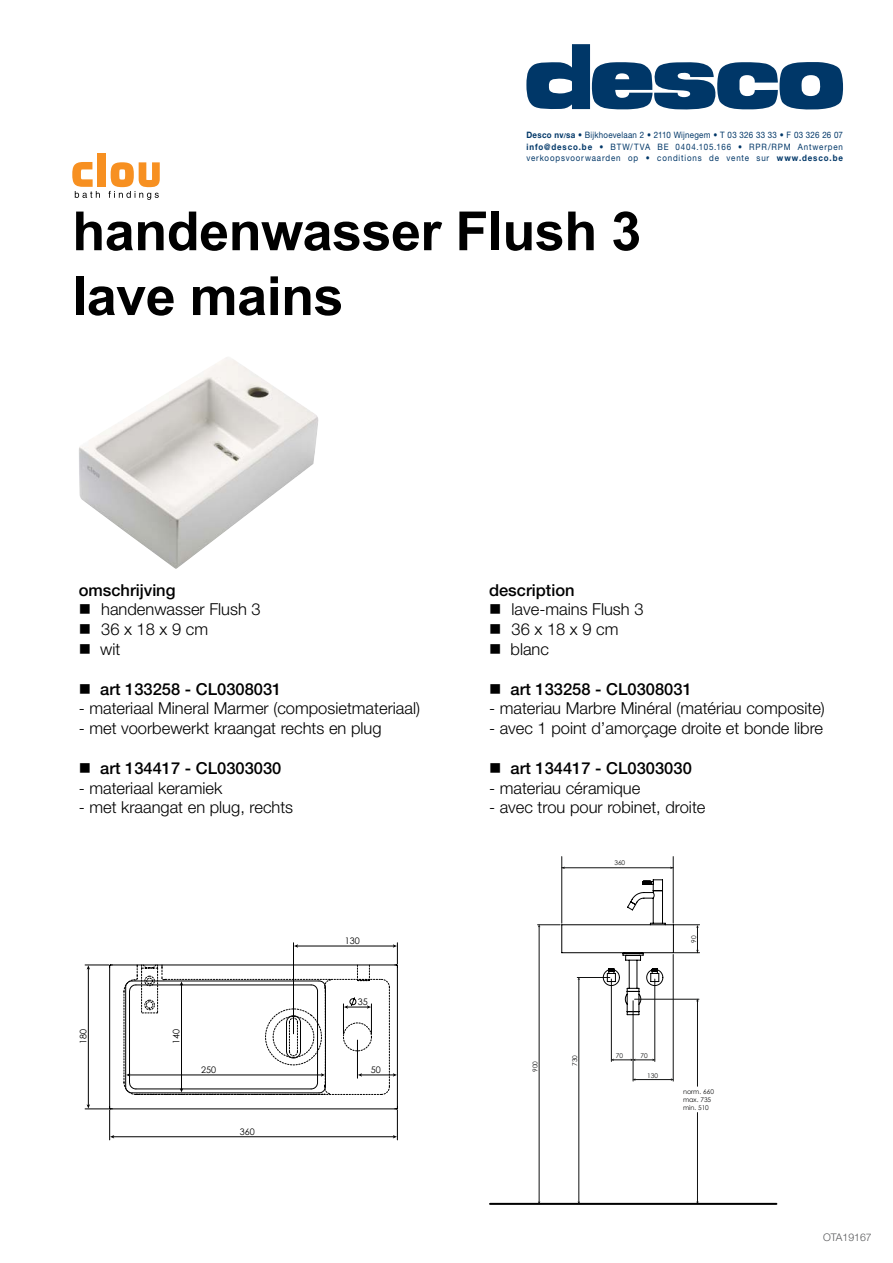
<style>
.page{position:relative;width:893px;height:1263px;background:#fff}
.page>*{position:absolute;margin:0;border:0;box-sizing:border-box;transform-origin:0 0}
.t1{font:700 54px/64.8px "Arial";letter-spacing:-.01em;color:#000}
.t2{font:300 16.5px "Helvetica Neue LT Std";color:#000}
.t3{font:500 16.5px "Helvetica Neue LT Std";color:#000}
.t4{font:300 10.5px "Helvetica Neue LT Std";color:#58595b}
.t5{font:9px "Century Gothic";color:#000}
.t6{font:8.85px/11.7px "Helvetica Neue LT Std";letter-spacing:.105em;color:#003768;text-align:justify;scale:.9 1}
.t7{font:6.6px/7.8px "Century Gothic";color:#111212}
.s1{font-weight:700}
.s2{font-weight:700;font-size:6.75px}
.s3{font-weight:500}
</style>
<div class="page">
<svg style="left:526px;top:44px;width:317px;height:66px"></svg>
<img style="left:79px;top:357px;width:239px;height:212px">
<svg style="left:72px;top:162px;width:28px;height:36px"></svg>
<div style="left:97px;top:154px;width:9px;height:33px;background:#f79021"></div>
<svg style="left:108px;top:162px;width:52px;height:38px"></svg>
<hr style="left:697px;top:1112px;width:1px;height:90px;background:#111212">
<hr style="left:697px;top:1001px;width:1px;height:85px;background:#111212">
<hr style="left:490px;top:1203px;width:286px;height:2px;background:#000">
<svg style="left:612px;top:1058px;width:42px;height:3px"></svg>
<hr style="left:539px;top:926px;width:1px;height:276px;background:#111212">
<hr style="left:579px;top:979px;width:1px;height:223px;background:#111212">
<hr style="left:635px;top:1079px;width:37px;height:1px;background:#111212">
<hr style="left:562px;top:867px;width:111px;height:1px;background:#111212">
<hr style="left:654px;top:979px;width:1px;height:82px;background:#111212">
<hr style="left:611px;top:979px;width:1px;height:82px;background:#111212">
<svg style="left:537px;top:879px;width:163px;height:136px"></svg>
<hr style="left:673px;top:954px;width:1px;height:127px;background:#111212">
<hr style="left:633px;top:1001px;width:1px;height:80px;background:#111212">
<hr style="left:673px;top:856px;width:1px;height:67px;background:#111212">
<hr style="left:561px;top:856px;width:1px;height:67px;background:#111212">
<hr style="left:109px;top:1110px;width:1px;height:30px;background:#000">
<hr style="left:397px;top:1110px;width:1px;height:30px;background:#000">
<hr style="left:113px;top:1136px;width:281px;height:1px;background:#000">
<svg style="left:85px;top:943px;width:313px;height:166px"></svg>
<p class="t6" style="left:526px;top:129px;width:353px"><span class="s1">Desco nv</span><span class="s2">/</span><span class="s1">sa</span> <span class="s3">•</span> Bijkhoevelaan 2 <span class="s3">•</span> 2110 Wijnegem <span class="s3">•</span> T 03 326 33 33 <span class="s3">•</span> F 03 326 26 07 <span class="s1">info@desco.be</span> <span class="s3">•</span> BTW/TVA BE 0404.105.166 <span class="s3">•</span> RPR/RPM Antwerpen verkoopsvoorwaarden op <span class="s3">•</span> conditions de vente sur <span class="s1">www.desco.be</span></p>
<h1 class="t1" style="left:72px;top:200px;width:570px">handenwasser Flush 3 lave mains</h1>
<p class="t3" style="left:79px;top:580px;width:98px">omschrijving</p>
<p class="t2" style="left:79px;top:599px;width:184px">■ handenwasser Flush 3</p>
<p class="t2" style="left:79px;top:619px;width:131px">■ 36 x 18 x 9 cm</p>
<p class="t2" style="left:79px;top:639px;width:43px">■ wit</p>
<p class="t3" style="left:79px;top:679px;width:204px">■ art 133258 - CL0308031</p>
<p class="t2" style="left:79px;top:698px;width:343px">- materiaal Mineral Marmer (composietmateriaal)</p>
<p class="t2" style="left:79px;top:718px;width:304px">- met voorbewerkt kraangat rechts en plug</p>
<p class="t3" style="left:79px;top:758px;width:204px">■ art 134417 - CL0303030</p>
<p class="t2" style="left:79px;top:778px;width:145px">- materiaal keramiek</p>
<p class="t2" style="left:79px;top:797px;width:216px">- met kraangat en plug, rechts</p>
<p class="t5" style="left:345px;top:934px;width:17px">130</p>
<p class="t5" style="left:77px;top:1044px;width:17px;rotate:-90deg">180</p>
<p class="t5" style="left:170px;top:1044px;width:17px;rotate:-90deg">140</p>
<p class="t5" style="left:201px;top:1063px;width:17px">250</p>
<p class="t5" style="left:240px;top:1125px;width:17px">360</p>
<p class="t5" style="left:358px;top:995px;width:12px">35</p>
<p class="t5" style="left:371px;top:1063px;width:12px">50</p>
<p class="t3" style="left:489px;top:580px;width:87px">description</p>
<p class="t2" style="left:489px;top:599px;width:156px">■ lave-mains Flush 3</p>
<p class="t2" style="left:489px;top:619px;width:131px">■ 36 x 18 x 9 cm</p>
<p class="t2" style="left:489px;top:639px;width:62px">■ blanc</p>
<p class="t3" style="left:489px;top:679px;width:204px">■ art 133258 - CL0308031</p>
<p class="t2" style="left:489px;top:698px;width:337px">- materiau Marbre Minéral (matériau composite)</p>
<p class="t2" style="left:489px;top:718px;width:336px">- avec 1 point d’amorçage droite et bonde libre</p>
<p class="t3" style="left:489px;top:758px;width:204px">■ art 134417 - CL0303030</p>
<p class="t2" style="left:489px;top:778px;width:153px">- materiau céramique</p>
<p class="t2" style="left:489px;top:797px;width:218px">- avec trou pour robinet, droite</p>
<p class="t7" style="left:614px;top:859px;width:12px">360</p>
<p class="t7" style="left:690px;top:942px;width:9px;rotate:-90deg">90</p>
<p class="t7" style="left:531px;top:1072px;width:12px;rotate:-90deg">900</p>
<p class="t7" style="left:571px;top:1066px;width:12px;rotate:-90deg">730</p>
<p class="t7" style="left:640px;top:1052px;width:9px">70</p>
<p class="t7" style="left:616px;top:1052px;width:9px">70</p>
<p class="t7" style="left:647px;top:1071px;width:12px">130</p>
<p class="t7" style="left:683px;top:1087px;width:33px">norm. 660 max. 735 min. 510</p>
<p class="t4" style="left:823px;top:1231px;width:50px">OTA19167</p>
</div>
